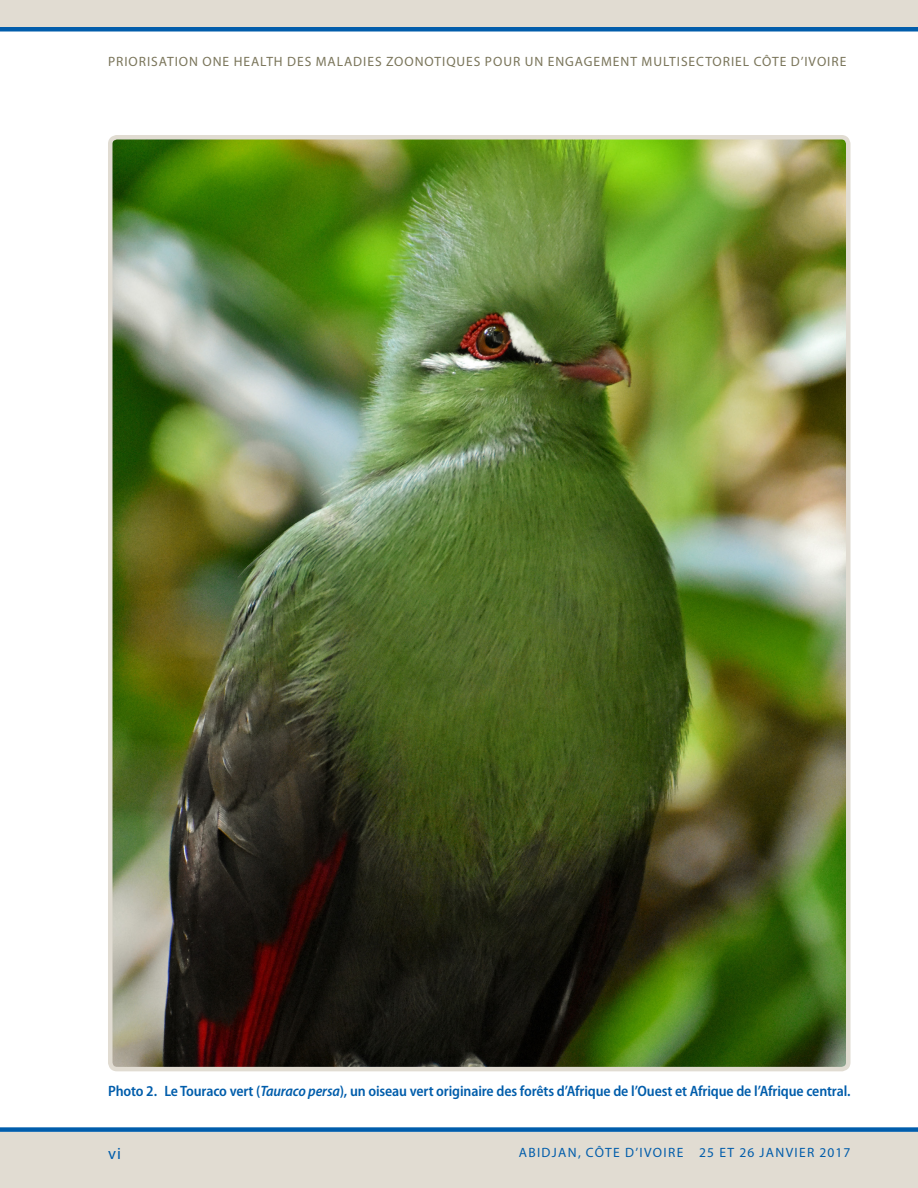
<style>
.page{position:relative;width:918px;height:1188px;background:#fff}
.page>*{position:absolute;margin:0;border:0;box-sizing:border-box;transform-origin:0 0}
.t1{font:16.5px "Myriad Pro";color:#015dab}
.Figure_Title{font:600 semi-condensed 15px "Myriad Pro";letter-spacing:-.01em;color:#015dab}
.t2{font:13.5px "Myriad Pro";letter-spacing:.07em;color:#7a755a}
.t3{font:13.5px "Myriad Pro";letter-spacing:.1em;color:#015dab}
.s1{font-style:italic}
</style>
<div class="page">
<div style="left:0;top:1132px;width:918px;height:56px;background:#e1dcd2"></div>
<div style="left:0;top:0;width:918px;height:27px;background:#e1dcd2"></div>
<div style="left:0;top:1127px;width:918px;height:5px;background:#015dab"></div>
<div style="left:0;top:27px;width:918px;height:5px;background:#015dab"></div>
<img style="left:113px;top:140px;width:732px;height:926px">
<div style="left:108px;top:135px;width:742px;height:936px;border:4px solid #e1dcd2;border-radius:7px"></div>
<p class="t2" style="left:108px;top:54px;width:740px">PRIORISATION ONE HEALTH DES MALADIES ZOONOTIQUES POUR UN ENGAGEMENT MULTISECTORIEL CÔTE D’IVOIRE</p>
<p class="Figure_Title" style="left:108px;top:1083px;width:744px">Photo 2. Le Touraco vert (<span class="s1">Tauraco persa</span>), un oiseau vert originaire des forêts d’Afrique de l’Ouest et Afrique de l’Afrique central.</p>
<p class="t1" style="left:108px;top:1143px;width:15px">vi</p>
<p class="t3" style="left:519px;top:1144px;width:333px">ABIDJAN, CÔTE D’IVOIRE 25 ET 26 JANVIER 2017</p>
</div>
